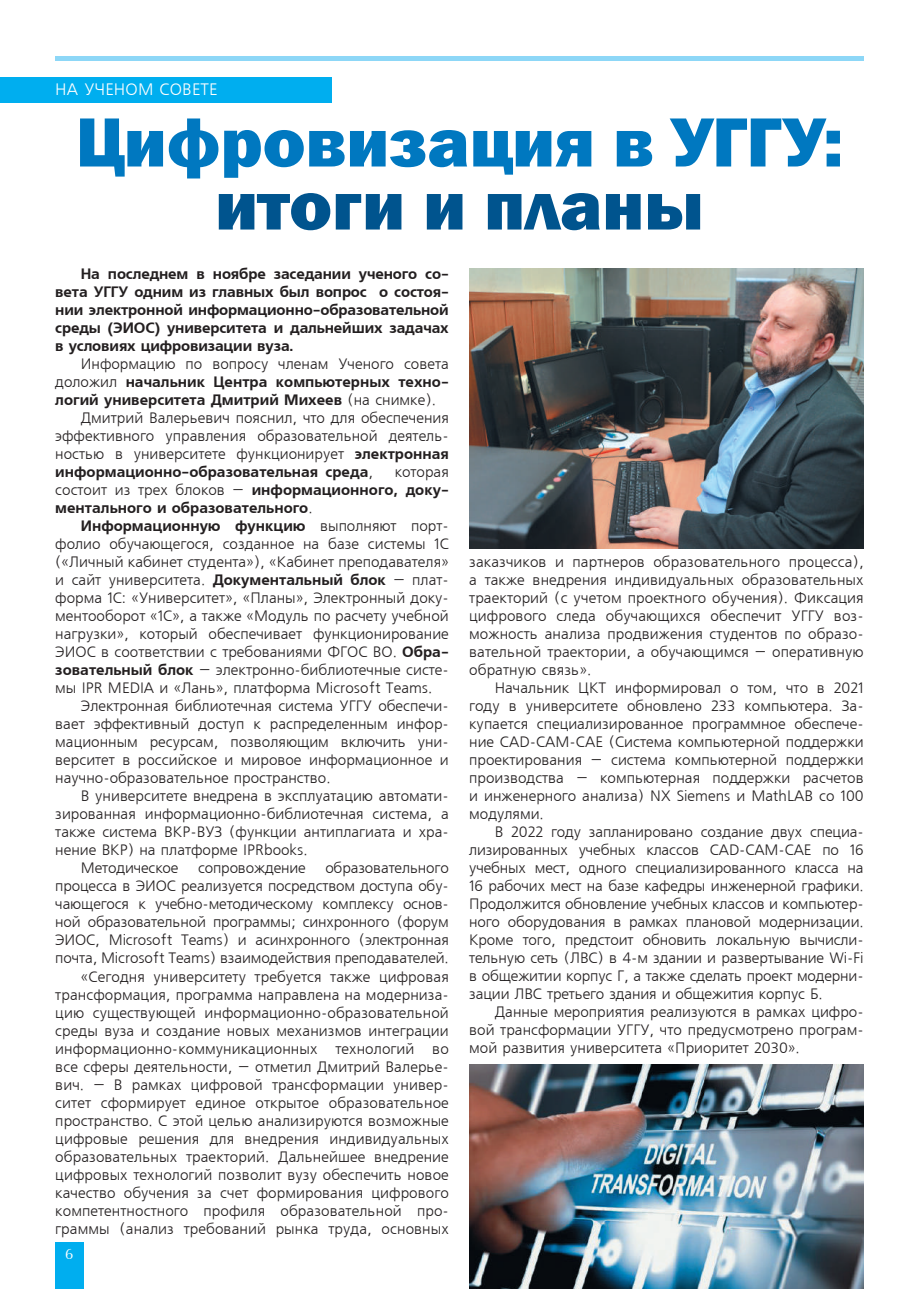
<style>
.page{position:relative;width:919px;height:1289px;background:#fff}
.page>*{position:absolute;margin:0;border:0;box-sizing:border-box;transform-origin:0 0}
.t1{font:800 72px "Franklin Gothic";color:#0078c0}
.t2{font:800 72px "Franklin Gothic";color:#00548e}
.t3{font:16.5px "Free Set CTT";letter-spacing:.01em;color:#fff}
.t4{font:15px/18px "Free Set CTT";color:#231f20;text-align:justify}
.t5{font:15px/18px "AXP Free Set C Bold";color:#231f20}
.t6{font:15px "AG Opus";color:#fff}
.s1{font-family:"Free Set CTT"}
.s2{font-family:"AXP Free Set C Bold"}
</style>
<div class="page">
<div style="left:55px;top:1242px;width:28px;height:46px;background:#00aeef"></div>
<hr style="left:55px;top:56px;width:808px;height:4px;background:#8dd7f7">
<div style="left:0;top:78px;width:332px;height:25px;background:#00aeef"></div>
<img style="left:469px;top:268px;width:394px;height:280px">
<img style="left:469px;top:1064px;width:394px;height:224px">
<p class="t3" style="left:55px;top:81px;width:164px">НА УЧЕНОМ СОВЕТЕ</p>
<h1 class="t1" style="left:76px;top:96px;width:768px">Цифровизация в УГГУ:</h1>
<h1 class="t2" style="left:215px;top:159px;width:490px">итоги и планы</h1>
<p class="t5" style="left:55px;top:265px;width:395px;text-align:justify;text-indent:26px">На последнем в ноябре заседании ученого со&shy;вета УГГУ одним из главных был вопрос о состоя&shy;нии электронной информационно-образовательной среды (ЭИОС) университета и дальнейших задачах в условиях цифровизации вуза.</p>
<p class="t4" style="left:81px;top:356px;width:369px">Информацию по вопросу членам Ученого совета</p>
<p class="t5" style="left:55px;top:373px;width:395px"><span class="s1">доложил</span> начальник Центра компьютерных техно&shy;логий университета Дмитрий Михеев <span class="s1">(на снимке).</span></p>
<p class="t4" style="left:55px;top:410px;width:395px;text-indent:26px">Дмитрий Валерьевич пояснил, что для обеспечения эффективного управления образовательной деятель&shy;ностью в университете функционирует <span class="s2">электронная</span></p>
<p class="t5" style="left:55px;top:463px;width:319px">информационно-образовательная среда<span class="s1">,</span></p>
<p class="t4" style="left:394px;top:464px;width:56px">которая</p>
<p class="t5" style="left:55px;top:481px;width:395px"><span class="s1">состоит из трех блоков –</span> информационного, доку&shy;ментального и образовательного<span class="s1">.</span></p>
<p class="t5" style="left:81px;top:517px;width:369px">Информационную функцию <span class="s1">выполняют порт-</span></p>
<p class="t4" style="left:55px;top:536px;width:395px">фолио обучающегося, созданное на базе системы 1С («Личный кабинет студента»), «Кабинет преподавателя» и сайт университета. <span class="s2">Документальный блок</span> – плат&shy;форма 1С: «Университет», «Планы», Электронный доку&shy;ментооборот «1С», а также «Модуль по расчету учебной нагрузки», который обеспечивает функционирование ЭИОС в соответствии с требованиями ФГОС ВО. <span class="s2">Обра&shy;зовательный блок</span> – электронно-библиотечные систе&shy;мы IPR MEDIA и «Лань», платформа Microsoft Teams.</p>
<p class="t4" style="left:55px;top:698px;width:395px;text-indent:26px">Электронная библиотечная система УГГУ обеспечи&shy;вает эффективный доступ к распределенным инфор&shy;мационным ресурсам, позволяющим включить уни&shy;верситет в российское и мировое информационное и научно-образовательное пространство.</p>
<p class="t4" style="left:81px;top:788px;width:369px">В университете внедрена в эксплуатацию автомати-</p>
<p class="t4" style="left:55px;top:806px;width:395px">зированная информационно-библиотечная система, а</p>
<p class="t4" style="left:55px;top:824px;width:395px">также система ВКР-ВУЗ (функции антиплагиата и хра-</p>
<p class="t4" style="left:55px;top:842px;width:254px">нение ВКР) на платформе IPRbooks.</p>
<p class="t4" style="left:81px;top:860px;width:99px">Методическое</p>
<p class="t4" style="left:198px;top:860px;width:109px">сопровождение</p>
<p class="t4" style="left:55px;top:860px;width:395px;text-align:right">образовательного<br>процесса в ЭИОС реализуется посредством доступа обу&shy;чающегося к учебно-методическому комплексу основ&shy;ной образовательной программы; синхронного (форум ЭИОС, Microsoft Teams) и асинхронного (электронная почта, Microsoft Teams) взаимодействия преподавателей. «Сегодня университету требуется также цифровая трансформация, программа направлена на модерниза&shy;цию существующей информационно-образовательной среды вуза и создание новых механизмов интеграции информационно-коммуникационных технологий во все сферы деятельности, – отметил Дмитрий Валерье&shy;вич. – В рамках цифровой трансформации универ&shy;ситет сформирует единое открытое образовательное пространство. C этой целью анализируются возможные цифровые решения для внедрения индивидуальных образовательных траекторий. Дальнейшее внедрение цифровых технологий позволит вузу обеспечить новое качество обучения за счет формирования цифрового компетентностного профиля образовательной про&shy;граммы (анализ требований рынка труда, основных</p>
<p class="t6" style="left:65px;top:1246px;width:10px">6</p>
<p class="t4" style="left:469px;top:553px;width:396px">заказчиков и партнеров образовательного процесса), а также внедрения индивидуальных образовательных траекторий (с учетом проектного обучения). Фиксация цифрового следа обучающихся обеспечит УГГУ воз&shy;можность анализа продвижения студентов по образо&shy;вательной траектории, а обучающимся – оперативную обратную связь».</p>
<p class="t4" style="left:469px;top:679px;width:396px;text-indent:26px">Начальник ЦКТ информировал о том, что в 2021 году в университете обновлено 233 компьютера. За&shy;купается специализированное программное обеспече&shy;ние CAD-CAM-CAE (Система компьютерной поддержки проектирования – система компьютерной поддержки производства – компьютерная поддержки расчетов и инженерного анализа) NX Siemens и MathLAB со 100 модулями.</p>
<p class="t4" style="left:469px;top:823px;width:396px;text-indent:26px">В 2022 году запланировано создание двух специа&shy;лизированных учебных классов CAD-CAM-CAE по 16 учебных мест, одного специализированного класса на 16 рабочих мест на базе кафедры инженерной графики.<br>Продолжится обновление учебных классов и компьютер&shy;ного оборудования в рамках плановой модернизации.<br>Кроме того, предстоит обновить локальную вычисли&shy;тельную сеть (ЛВС) в 4-м здании и развертывание Wi-Fi в общежитии корпус Г, а также сделать проект модерни&shy;зации ЛВС третьего здания и общежития корпус Б.</p>
<p class="t4" style="left:469px;top:1003px;width:396px;text-indent:26px">Данные мероприятия реализуются в рамках цифро&shy;вой трансформации УГГУ, что предусмотрено програм&shy;мой развития университета «Приоритет 2030».</p>
</div>
